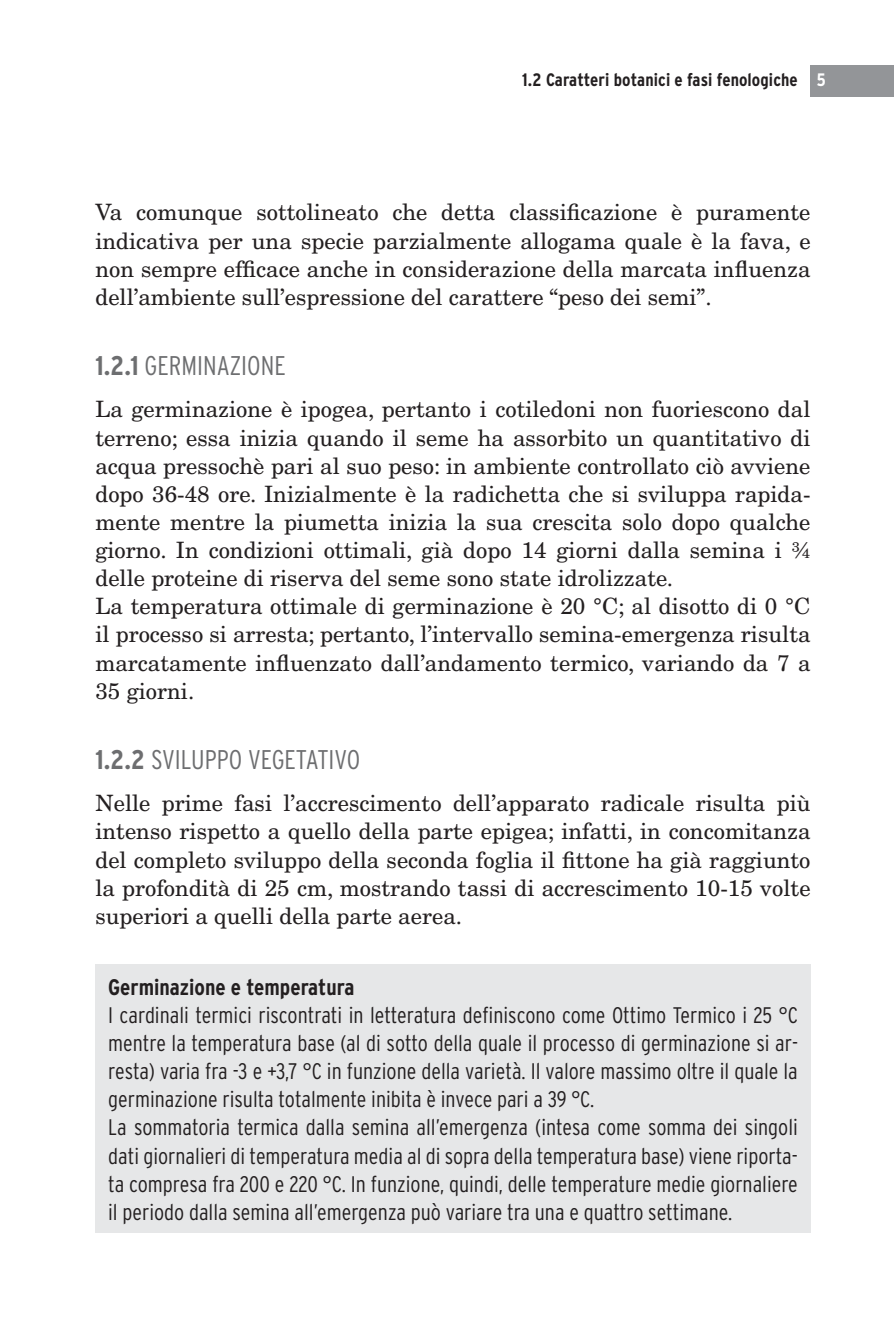
<style>
.page{position:relative;width:894px;height:1344px;background:#fff}
.page>*{position:absolute;margin:0;border:0;box-sizing:border-box;transform-origin:0 0}
.t1{font:300 condensed 27px "Interstate";color:#6d6e70}
.t2{font:22.5px/28.1px "New Century Schlbk LT Std";color:#231f20;text-align:justify}
.t3{font:300 condensed 22.5px/28.1px "Interstate";color:#231f20}
.t4{font:700 condensed 22.5px "Interstate";color:#231f20}
.t5{font:700 condensed 18px "Interstate";letter-spacing:.005em;color:#231f20}
.s1{color:#fff}
.s2{font-weight:700}
</style>
<div class="page">
<div style="left:810px;top:65px;width:83px;height:32px;background:#939598"></div>
<div style="left:95px;top:964px;width:715px;height:268px;background:#e6e7e8"></div>
<p class="t5" style="left:522px;top:73px;width:305px">1.2 Caratteri botanici e fasi fenologiche <span class="s1">5</span></p>
<p class="t2" style="left:95px;top:200px;width:716px">Va comunque sottolineato che detta classificazione è puramente indicativa per una specie parzialmente allogama quale è la fava, e non sempre efficace anche in considerazione della marcata influenza dell’ambiente sull’espressione del carattere “peso dei semi”.</p>
<p class="t1" style="left:95px;top:355px;width:192px"><span class="s2">1.2.1</span> GERMINAZIONE</p>
<p class="t2" style="left:95px;top:397px;width:716px;text-align:left">La germinazione è ipogea, pertanto i cotiledoni non fuoriescono dal terreno; essa inizia quando il seme ha assorbito un quantitativo di acqua pressochè pari al suo peso: in ambiente controllato ciò avviene dopo 36-48 ore. Inizialmente è la radichetta che si sviluppa rapida&shy;mente mentre la piumetta inizia la sua crescita solo dopo qualche giorno. In condizioni ottimali, già dopo 14 giorni dalla semina i ¾ delle proteine di riserva del seme sono state idrolizzate.<br>La temperatura ottimale di germinazione è 20 °C; al disotto di 0 °C il processo si arresta; pertanto, l’intervallo semina-emergenza risulta marcatamente influenzato dall’andamento termico, variando da 7 a 35 giorni.</p>
<p class="t1" style="left:95px;top:749px;width:266px"><span class="s2">1.2.2</span> SVILUPPO VEGETATIVO</p>
<p class="t2" style="left:95px;top:791px;width:716px">Nelle prime fasi l’accrescimento dell’apparato radicale risulta più intenso rispetto a quello della parte epigea; infatti, in concomitanza del completo sviluppo della seconda foglia il fittone ha già raggiunto la profondità di 25 cm, mostrando tassi di accrescimento 10-15 volte superiori a quelli della parte aerea.</p>
<p class="t4" style="left:108px;top:978px;width:248px">Germinazione e temperatura</p>
<p class="t3" style="left:108px;top:1002px;width:691px">I cardinali termici riscontrati in letteratura definiscono come Ottimo Termico i 25 °C mentre la temperatura base (al di sotto della quale il processo di germinazione si ar&shy;resta) varia fra -3 e +3,7 °C in funzione della varietà. Il valore massimo oltre il quale la germinazione risulta totalmente inibita è invece pari a 39 °C.<br>La sommatoria termica dalla semina all’emergenza (intesa come somma dei singoli dati giornalieri di temperatura media al di sopra della temperatura base) viene riporta&shy;ta compresa fra 200 e 220 °C. In funzione, quindi, delle temperature medie giornaliere il periodo dalla semina all’emergenza può variare tra una e quattro settimane.</p>
</div>
